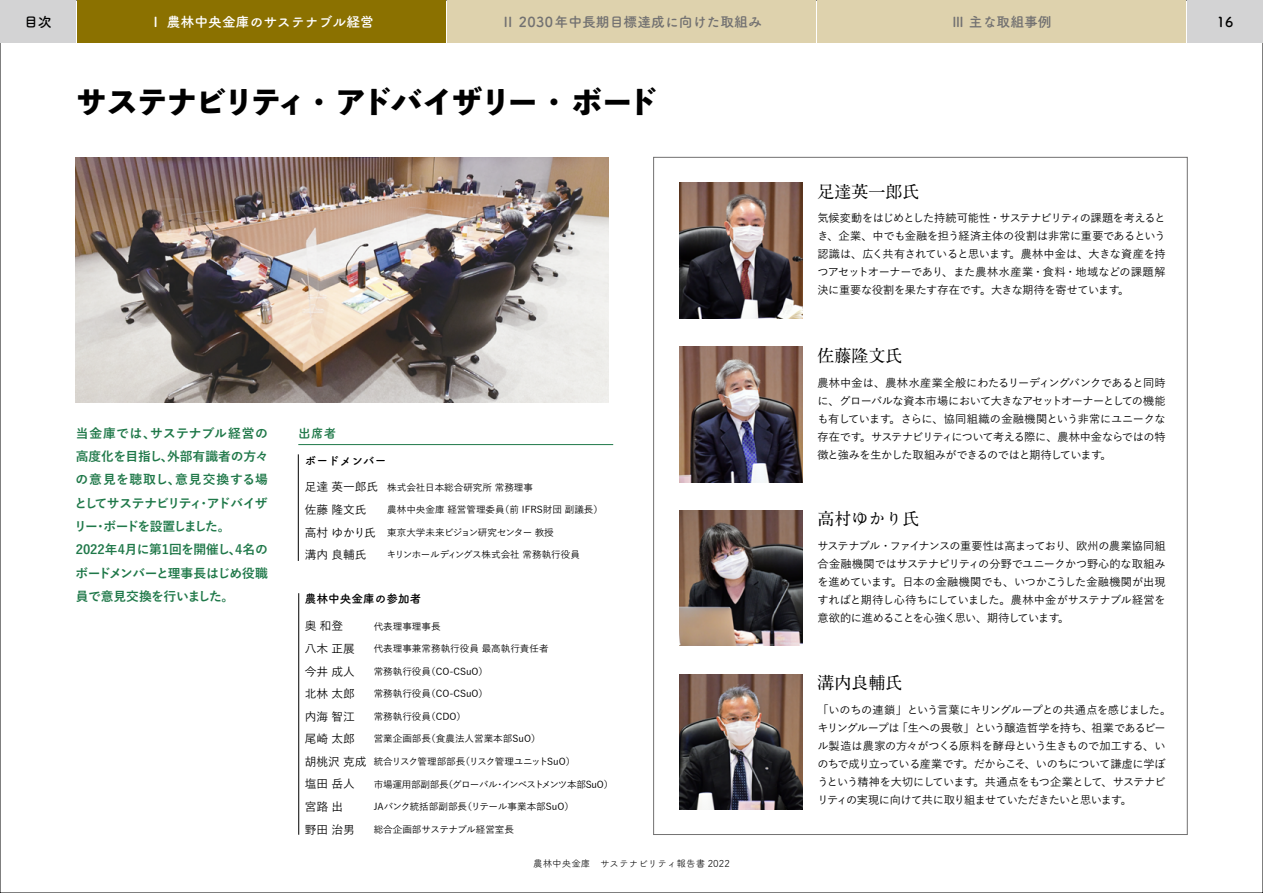
<style>
.page{position:relative;width:1263px;height:893px;background:#fff}
.page>*{position:absolute;margin:0;border:0;box-sizing:border-box;transform-origin:0 0}
.t1{font:800 31.95px "Toppan Bunkyu Midashi Gothic Std N";letter-spacing:-.09em;color:#000}
.t2{font:700 16.95px "A1 Mincho Std";color:#000}
.t3{font:13.8px "Tsuku A Rd Gothic Std B";color:#727171}
.t4{font:13.8px "Tsuku A Rd Gothic Std B";color:#fff}
.t5{font:13.8px "Tsuku A Rd Gothic Std B";color:#000}
.t6{font:700 12.75px/23.4px "Yu Go";letter-spacing:-.01em;color:#1f7849}
.t7{font:12.75px "Tsuku A Rd Gothic Std B";color:#1f7849}
.t8{font:500 11.7px "Yu Go";color:#000}
.t9{font:11.7px "Tsuku A Rd Gothic Std B";color:#000}
.t10{font:500 11.1px/18px "Yu Go";letter-spacing:-.045em;color:#000;text-align:justify}
.t11{font:500 9.6px "Yu Go";color:#000}
.t12{font:500 9.6px "Yu Go";letter-spacing:-.05em;color:#000}
.t13{font:500 9.6px "Yu Go";letter-spacing:-.035em;color:#000}
.t14{font:9.6px "Tsuku A Rd Gothic Std R";color:#000}
.s1{font-size:11.7px}
</style>
<div class="page">
<div style="left:0;top:0;width:76px;height:43px;background:#d3d3d4"></div>
<div style="left:1187px;top:0;width:76px;height:43px;background:#d3d3d4"></div>
<div style="left:447px;top:0;width:369px;height:43px;background:#ded2ad"></div>
<div style="left:817px;top:0;width:368px;height:43px;background:#ded2ad"></div>
<div style="left:77px;top:0;width:369px;height:43px;background:#8b7100"></div>
<hr style="left:298px;top:454px;width:1px;height:107px;background:#000">
<hr style="left:298px;top:593px;width:1px;height:242px;background:#000">
<hr style="left:298px;top:444px;width:315px;height:1px;background:#1f7849">
<img style="left:76px;top:157px;width:533px;height:246px">
<img style="left:679px;top:347px;width:123px;height:135px">
<img style="left:679px;top:510px;width:123px;height:136px">
<img style="left:679px;top:183px;width:123px;height:135px">
<img style="left:679px;top:674px;width:123px;height:136px">
<p class="t4" style="left:149px;top:11px;width:227px">Ⅰ 農林中央金庫のサステナブル経営</p>
<p class="t3" style="left:501px;top:11px;width:262px">Ⅱ 2030年中長期目標達成に向けた取組み</p>
<p class="t3" style="left:951px;top:11px;width:102px">Ⅲ 主な取組事例</p>
<p class="t5" style="left:24px;top:11px;width:29px">目次</p>
<p class="t5" style="left:1217px;top:11px;width:18px">16</p>
<h1 class="t1" style="left:75px;top:77px;width:585px">サステナビリティ・アドバイザリー・ボード</h1>
<p class="t6" style="left:74px;top:421px;width:196px">当金庫では、サステナブル経営の高度化を目指し、外部有識者の方々の意見を聴取し、意見交換する場としてサステナビリティ・アドバイザリー・ボードを設置しました。<br>2022年4月に第1回を開催し、4名のボードメンバーと理事長はじめ役職員で意見交換を行いました。</p>
<p class="t7" style="left:298px;top:423px;width:40px">出席者</p>
<p class="t9" style="left:305px;top:451px;width:83px">ボードメンバー</p>
<p class="t11" style="left:305px;top:478px;width:230px"><span class="s1">足達英一郎氏</span> 株式会社日本総合研究所常務理事</p>
<p class="t8" style="left:305px;top:499px;width:63px">佐藤隆文氏</p>
<p class="t11" style="left:387px;top:501px;width:217px">農林中央金庫経営管理委員（前 IFRS財団副議長）</p>
<p class="t11" style="left:305px;top:523px;width:251px"><span class="s1">高村ゆかり氏</span> 東京大学未来ビジョン研究センター教授</p>
<p class="t8" style="left:305px;top:544px;width:63px">溝内良輔氏</p>
<p class="t11" style="left:387px;top:546px;width:195px">キリンホールディングス株式会社常務執行役員</p>
<p class="t9" style="left:305px;top:590px;width:118px">農林中央金庫の参加者</p>
<p class="t8" style="left:305px;top:615px;width:40px">奥和登</p>
<p class="t11" style="left:374px;top:617px;width:78px">代表理事理事長　</p>
<p class="t8" style="left:305px;top:638px;width:52px">八木正展</p>
<p class="t11" style="left:374px;top:640px;width:176px">代表理事兼常務執行役員最高執行責任者</p>
<p class="t8" style="left:305px;top:660px;width:52px">今井成人</p>
<p class="t11" style="left:374px;top:662px;width:116px">常務執行役員（CO-CSuO）</p>
<p class="t8" style="left:305px;top:683px;width:52px">北林太郎</p>
<p class="t11" style="left:374px;top:685px;width:116px">常務執行役員（CO-CSuO）</p>
<p class="t8" style="left:305px;top:706px;width:52px">内海智江</p>
<p class="t11" style="left:374px;top:707px;width:94px">常務執行役員（CDO）</p>
<p class="t8" style="left:305px;top:728px;width:52px">尾崎太郎</p>
<p class="t11" style="left:374px;top:730px;width:168px">営業企画部長（食農法人営業本部SuO）</p>
<p class="t12" style="left:305px;top:753px;width:272px"><span class="s1">胡桃沢克成</span> 統合リスク管理部部長（リスク管理ユニットSuO）</p>
<p class="t8" style="left:305px;top:773px;width:52px">塩田岳人</p>
<p class="t13" style="left:374px;top:775px;width:241px">市場運用部副部長（グローバル・インベストメンツ本部SuO）</p>
<p class="t8" style="left:305px;top:796px;width:40px">宮路出</p>
<p class="t11" style="left:374px;top:798px;width:202px">JAバンク統括部副部長（リテール事業本部SuO）</p>
<p class="t8" style="left:305px;top:818px;width:52px">野田治男</p>
<p class="t11" style="left:374px;top:820px;width:142px">総合企画部サステナブル経営室長</p>
<p class="t14" style="left:533px;top:856px;width:198px">農林中央金庫　サステナビリティ報告書 2022</p>
<h2 class="t2" style="left:817px;top:178px;width:104px">足達英一郎氏</h2>
<p class="t10" style="left:817px;top:207px;width:350px">気候変動をはじめとした持続可能性・サステナビリティの課題を考えるとき、企業、中でも金融を担う経済主体の役割は非常に重要であるという認識は、広く共有されていると思います。農林中金は、大きな資産を持つアセットオーナーであり、また農林水産業・食料・地域などの課題解決に重要な役割を果たす存在です。大きな期待を寄せています。</p>
<h2 class="t2" style="left:817px;top:341px;width:87px">佐藤隆文氏</h2>
<p class="t10" style="left:817px;top:372px;width:350px">農林中金は、農林水産業全般にわたるリーディングバンクであると同時に、グローバルな資本市場において大きなアセットオーナーとしての機能も有しています。さらに、協同組織の金融機関という非常にユニークな存在です。サステナビリティについて考える際に、農林中金ならではの特徴と強みを生かした取組みができるのではと期待しています。</p>
<h2 class="t2" style="left:817px;top:505px;width:104px">高村ゆかり氏</h2>
<p class="t10" style="left:817px;top:536px;width:350px">サステナブル・ファイナンスの重要性は高まっており、欧州の農業協同組合金融機関ではサステナビリティの分野でユニークかつ野心的な取組みを進めています。日本の金融機関でも、いつかこうした金融機関が出現すればと期待し心待ちにしていました。農林中金がサステナブル経営を意欲的に進めることを心強く思い、期待しています。</p>
<h2 class="t2" style="left:817px;top:669px;width:87px">溝内良輔氏</h2>
<p class="t10" style="left:817px;top:699px;width:355px;text-align:left">「いのちの連鎖」という言葉にキリングループとの共通点を感じました。キリングループは「生への畏敬」という醸造哲学を持ち、祖業であるビール製造は農家の方々がつくる原料を酵母という生きもので加工する、いのちで成り立っている産業です。だからこそ、いのちについて謙虚に学ぼうという精神を大切にしています。共通点をもつ企業として、サステナビリティの実現に向けて共に取り組ませていただきたいと思います。</p>
</div>
